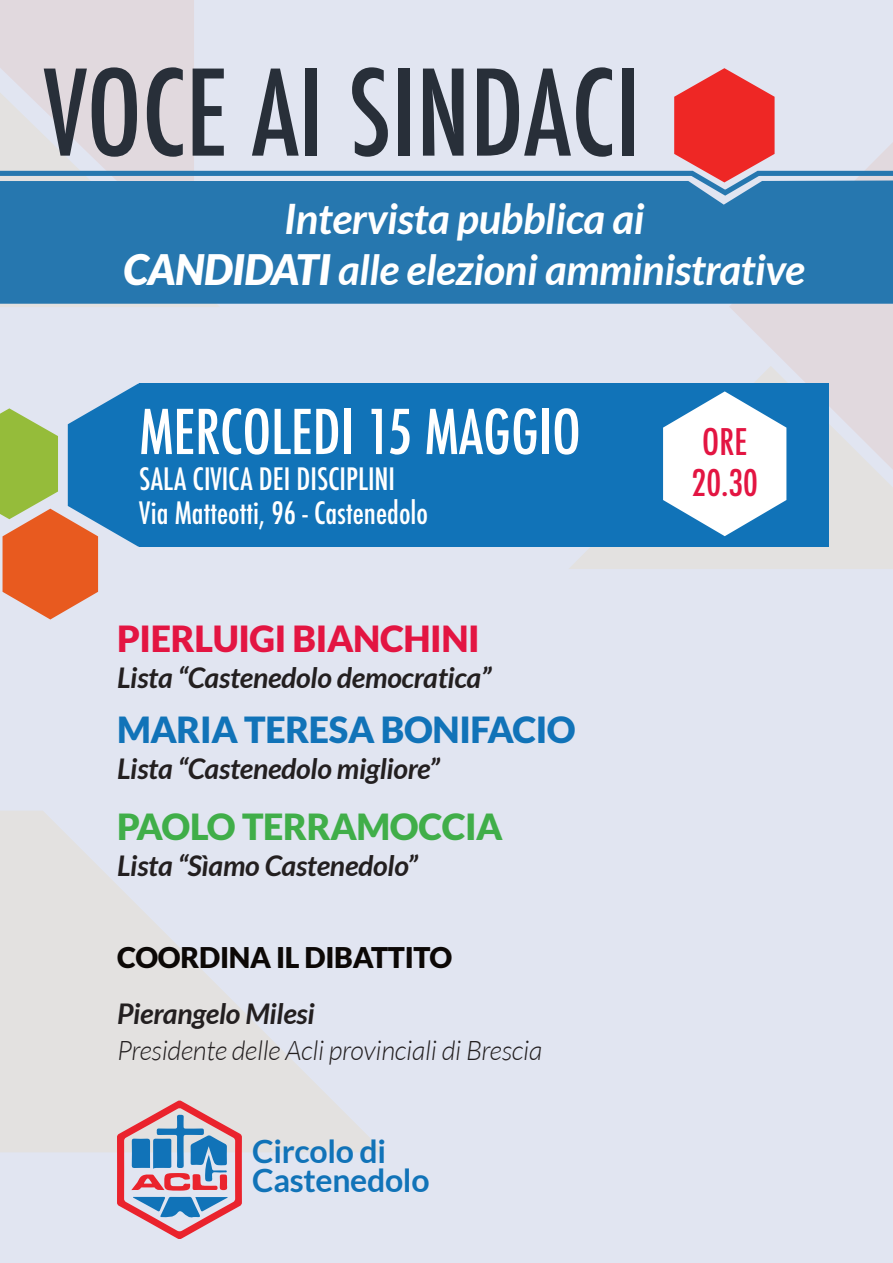
<style>
.page{position:relative;width:893px;height:1263px;background:#e1e5f1}
.page>*{position:absolute;margin:0;border:0;box-sizing:border-box;transform-origin:0 0}
.t1{font:500 condensed 115.5px "Futura";color:#282f39}
.t2{font:500 condensed 60px "Futura";color:#fff}
.t3{font:italic 700 42px/50.4px "Lato";letter-spacing:-.01em;color:#fff;text-align:center}
.t4{font:900 36px "Lato";letter-spacing:-.01em;color:#1173b8}
.t5{font:900 36px "Lato";letter-spacing:-.01em;color:#e31542}
.t6{font:900 36px "Lato";letter-spacing:-.01em;color:#40ae49}
.t7{font:500 condensed 35.7px "Futura";color:#e31542}
.t8{font:700 32.1px "Lato";letter-spacing:-.01em;color:#1173b8}
.t9{font:500 condensed 30px "Futura";color:#fff}
.t10{font:italic 700 28.5px "Lato";letter-spacing:-.01em;color:#231f20}
.t11{font:900 28.5px "Lato";letter-spacing:-.01em;color:#0c0806}
.t12{font:italic 300 27px "Lato";letter-spacing:-.01em;color:#231f20}
.s1{font-weight:900}
</style>
<div class="page">
<div style="left:0;top:0;width:194px;height:68px;background:#e1d9de"></div>
<svg style="left:0;top:811px;width:384px;height:341px;fill:#e3e1e0"></svg>
<div style="left:569px;top:509px;width:324px;height:60px;background:#e3e1e0"></div>
<svg style="left:729px;top:304px;width:164px;height:205px;fill:#e1d9de"></svg>
<div style="left:139px;top:383px;width:689px;height:164px;background:#1173b8"></div>
<div style="left:0;top:199px;width:893px;height:105px;background:#2677af"></div>
<svg style="left:0;top:383px;width:139px;height:236px"></svg>
<svg style="left:663px;top:391px;width:123px;height:145px"></svg>
<svg style="left:117px;top:1100px;width:125px;height:139px"></svg>
<svg style="left:0;top:68px;width:893px;height:131px"></svg>
<p class="t1" style="left:44px;top:39px;width:598px">VOCE AI SINDACI</p>
<p class="t3" style="left:123px;top:195px;width:683px">Intervista pubblica ai<br><span class="s1">CANDIDATI</span> alle elezioni amministrative</p>
<p class="t2" style="left:139px;top:393px;width:443px">MERCOLEDI 15 MAGGIO</p>
<p class="t9" style="left:139px;top:459px;width:257px">SALA CIVICA DEI DISCIPLINI</p>
<p class="t9" style="left:139px;top:494px;width:290px">Via Matteotti, 96 - Castenedolo</p>
<p class="t5" style="left:117px;top:617px;width:364px">PIERLUIGI BIANCHINI</p>
<p class="t10" style="left:117px;top:661px;width:376px">Lista “Castenedolo democratica”</p>
<p class="t4" style="left:117px;top:708px;width:460px">MARIA TERESA BONIFACIO</p>
<p class="t10" style="left:117px;top:752px;width:324px">Lista “Castenedolo migliore”</p>
<p class="t6" style="left:117px;top:805px;width:387px">PAOLO TERRAMOCCIA</p>
<p class="t10" style="left:117px;top:849px;width:302px">Lista “Sìamo Castenedolo”</p>
<p class="t11" style="left:117px;top:941px;width:337px">COORDINA IL DIBATTITO</p>
<p class="t10" style="left:117px;top:997px;width:199px">Pierangelo Milesi</p>
<p class="t12" style="left:117px;top:1036px;width:427px">Presidente delle Acli provinciali di Brescia</p>
<p class="t8" style="left:252px;top:1133px;width:135px">Circolo di</p>
<p class="t8" style="left:252px;top:1162px;width:179px">Castenedolo</p>
<p class="t7" style="left:702px;top:419px;width:47px">ORE</p>
<p class="t7" style="left:692px;top:460px;width:68px">20.30</p>
</div>
